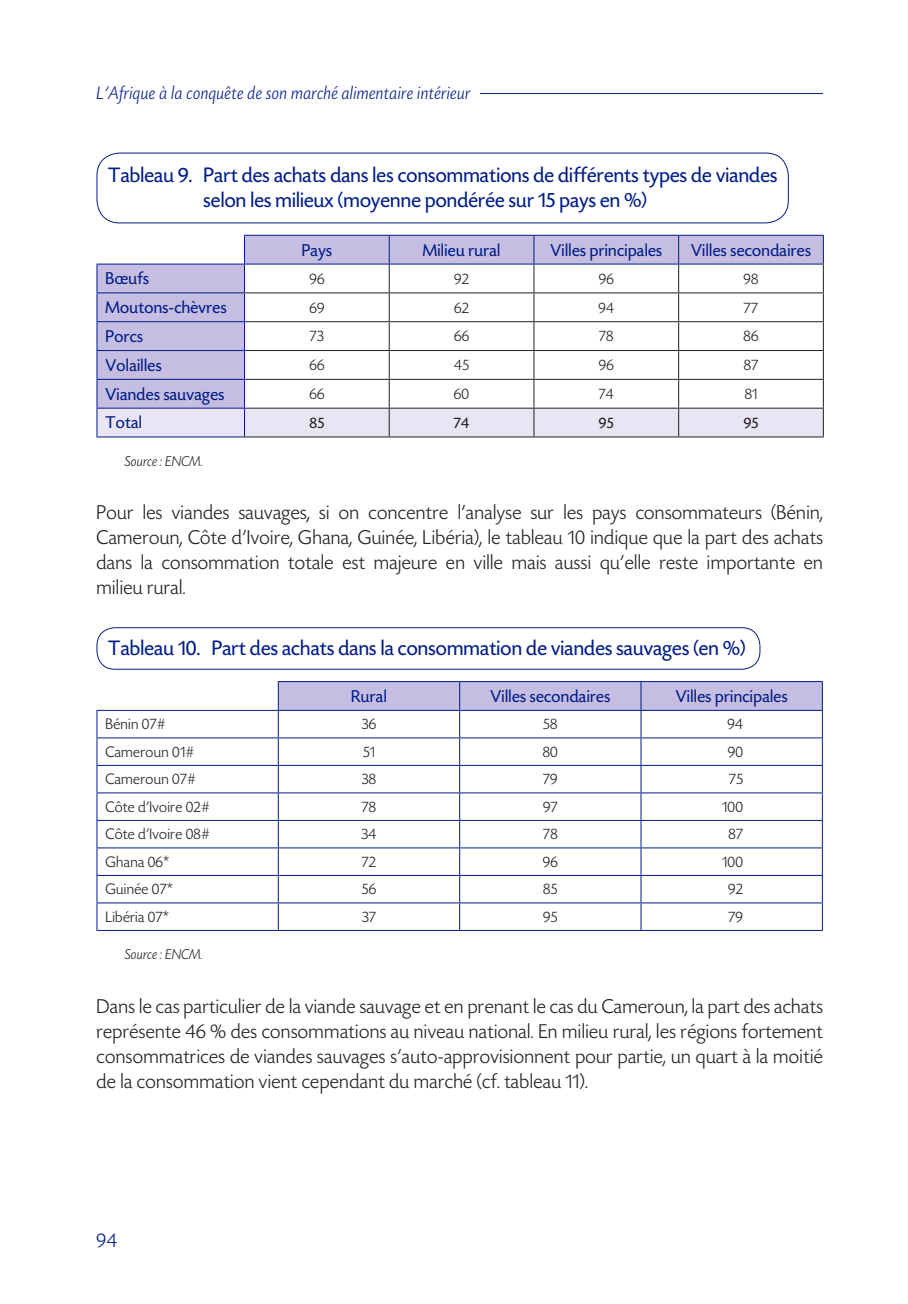
<style>
.page{position:relative;width:908px;height:1304px;background:#fff}
.page>*{position:absolute;margin:0;border:0;box-sizing:border-box;transform-origin:0 0}
.t1{font:22px/25px "Today SH";letter-spacing:.01em;color:#001c88}
.t2{font:300 21px/25px "Today SH";letter-spacing:.02em;color:#231f20;text-align:justify}
.t3{font:300 21px "Today SH";color:#001c88}
.t4{font:italic 300 19px "Today SH";letter-spacing:.03em;color:#001c88}
.t5{font:18px "Today SH";letter-spacing:.02em;color:#001c88}
.t6{font:300 16px "Today SH";letter-spacing:.02em;color:#231f20}
.t7{font:16px "Today SH";letter-spacing:.02em;color:#231f20}
.t8{font:italic 300 15px "Today SH";letter-spacing:.02em;color:#231f20}
</style>
<div class="page">
<hr style="left:96px;top:93px;width:726px;height:1px;background:#001c88">
<div style="left:96px;top:85px;width:383px;height:14px;background:#fff"></div>
<div style="left:96px;top:153px;width:692px;height:70px;border:1px solid #001c88;border-radius:23px"></div>
<hr style="left:244px;top:235px;width:145px;height:1px;background:#001c88">
<hr style="left:389px;top:235px;width:144px;height:1px;background:#001c88">
<hr style="left:533px;top:235px;width:145px;height:1px;background:#001c88">
<hr style="left:678px;top:235px;width:145px;height:1px;background:#001c88">
<svg style="left:96px;top:236px;width:727px;height:201px"></svg>
<hr style="left:96px;top:264px;width:148px;height:1px;background:#001c88">
<hr style="left:244px;top:264px;width:145px;height:1px;background:#001c88">
<hr style="left:389px;top:264px;width:144px;height:1px;background:#001c88">
<hr style="left:533px;top:264px;width:145px;height:1px;background:#001c88">
<hr style="left:678px;top:264px;width:145px;height:1px;background:#001c88">
<div style="left:96px;top:627px;width:664px;height:43px;border:1px solid #001c88;border-radius:18px"></div>
<hr style="left:278px;top:681px;width:181px;height:1px;background:#001c88">
<hr style="left:459px;top:681px;width:181px;height:1px;background:#001c88">
<hr style="left:640px;top:681px;width:182px;height:1px;background:#001c88">
<hr style="left:96px;top:710px;width:182px;height:1px;background:#001c88">
<svg style="left:96px;top:711px;width:1px;height:219px"></svg>
<hr style="left:96px;top:737px;width:182px;height:1px;background:#001c88">
<hr style="left:96px;top:765px;width:182px;height:1px;background:#001c88">
<hr style="left:96px;top:792px;width:182px;height:1px;background:#001c88">
<hr style="left:96px;top:820px;width:182px;height:1px;background:#001c88">
<hr style="left:96px;top:847px;width:182px;height:1px;background:#001c88">
<hr style="left:96px;top:875px;width:182px;height:1px;background:#001c88">
<hr style="left:96px;top:902px;width:182px;height:1px;background:#001c88">
<hr style="left:96px;top:930px;width:182px;height:1px;background:#001c88">
<svg style="left:278px;top:682px;width:544px;height:248px"></svg>
<hr style="left:278px;top:765px;width:181px;height:1px;background:#001c88">
<hr style="left:459px;top:765px;width:181px;height:1px;background:#001c88">
<hr style="left:640px;top:765px;width:182px;height:1px;background:#001c88">
<hr style="left:278px;top:792px;width:181px;height:1px;background:#001c88">
<hr style="left:459px;top:792px;width:181px;height:1px;background:#001c88">
<hr style="left:640px;top:792px;width:182px;height:1px;background:#001c88">
<hr style="left:278px;top:820px;width:181px;height:1px;background:#001c88">
<hr style="left:459px;top:820px;width:181px;height:1px;background:#001c88">
<hr style="left:640px;top:820px;width:182px;height:1px;background:#001c88">
<hr style="left:278px;top:847px;width:181px;height:1px;background:#001c88">
<hr style="left:459px;top:847px;width:181px;height:1px;background:#001c88">
<hr style="left:640px;top:847px;width:182px;height:1px;background:#001c88">
<hr style="left:278px;top:875px;width:181px;height:1px;background:#001c88">
<hr style="left:459px;top:875px;width:181px;height:1px;background:#001c88">
<hr style="left:640px;top:875px;width:182px;height:1px;background:#001c88">
<hr style="left:278px;top:902px;width:181px;height:1px;background:#001c88">
<hr style="left:459px;top:902px;width:181px;height:1px;background:#001c88">
<hr style="left:640px;top:902px;width:182px;height:1px;background:#001c88">
<hr style="left:278px;top:930px;width:181px;height:1px;background:#001c88">
<hr style="left:459px;top:930px;width:181px;height:1px;background:#001c88">
<hr style="left:640px;top:930px;width:182px;height:1px;background:#001c88">
<p class="t4" style="left:96px;top:83px;width:375px">L’Afrique à la conquête de son marché alimentaire intérieur</p>
<p class="t1" style="left:203px;top:163px;width:575px;text-indent:-95px">Tableau 9. Part des achats dans les consommations de différents types de viandes selon les milieux (moyenne pondérée sur 15 pays en %)</p>
<p class="t5" style="left:301px;top:241px;width:32px">Pays</p>
<p class="t5" style="left:422px;top:241px;width:79px">Milieu rural</p>
<p class="t5" style="left:550px;top:241px;width:113px">Villes principales</p>
<p class="t5" style="left:690px;top:241px;width:121px">Villes secondaires</p>
<p class="t5" style="left:105px;top:269px;width:45px">Bœufs</p>
<p class="t6" style="left:309px;top:270px;width:16px">96</p>
<p class="t6" style="left:454px;top:270px;width:16px">92</p>
<p class="t6" style="left:598px;top:270px;width:16px">96</p>
<p class="t6" style="left:743px;top:270px;width:16px">98</p>
<p class="t5" style="left:105px;top:298px;width:123px">Moutons-chèvres</p>
<p class="t6" style="left:309px;top:299px;width:16px">69</p>
<p class="t6" style="left:454px;top:299px;width:16px">62</p>
<p class="t6" style="left:598px;top:299px;width:17px">94</p>
<p class="t6" style="left:743px;top:299px;width:16px">77</p>
<p class="t5" style="left:105px;top:327px;width:39px">Porcs</p>
<p class="t6" style="left:310px;top:328px;width:15px">73</p>
<p class="t6" style="left:454px;top:328px;width:17px">66</p>
<p class="t6" style="left:598px;top:328px;width:16px">78</p>
<p class="t6" style="left:743px;top:328px;width:16px">86</p>
<p class="t5" style="left:105px;top:356px;width:58px">Volailles</p>
<p class="t6" style="left:309px;top:357px;width:17px">66</p>
<p class="t6" style="left:454px;top:357px;width:16px">45</p>
<p class="t6" style="left:598px;top:357px;width:16px">96</p>
<p class="t6" style="left:743px;top:357px;width:16px">87</p>
<p class="t5" style="left:105px;top:385px;width:120px">Viandes sauvages</p>
<p class="t6" style="left:309px;top:386px;width:17px">66</p>
<p class="t6" style="left:453px;top:386px;width:17px">60</p>
<p class="t6" style="left:598px;top:386px;width:16px">74</p>
<p class="t6" style="left:744px;top:386px;width:14px">81</p>
<p class="t5" style="left:105px;top:413px;width:38px">Total</p>
<p class="t7" style="left:309px;top:414px;width:16px">85</p>
<p class="t7" style="left:453px;top:414px;width:17px">74</p>
<p class="t7" style="left:598px;top:414px;width:16px">95</p>
<p class="t7" style="left:743px;top:414px;width:16px">95</p>
<p class="t8" style="left:125px;top:453px;width:79px">Source : ENCM.</p>
<p class="t2" style="left:96px;top:501px;width:727px">Pour les viandes sauvages, si on concentre l’analyse sur les pays consommateurs (Bénin, Cameroun, Côte d’Ivoire, Ghana, Guinée, Libéria), le tableau 10 indique que la part des achats dans la consommation totale est majeure en ville mais aussi qu’elle reste importante en milieu rural.</p>
<p class="t1" style="left:108px;top:636px;width:638px">Tableau 10. Part des achats dans la consommation de viandes sauvages (en %)</p>
<p class="t5" style="left:351px;top:687px;width:37px">Rural</p>
<p class="t5" style="left:490px;top:687px;width:121px">Villes secondaires</p>
<p class="t5" style="left:675px;top:687px;width:113px">Villes principales</p>
<p class="t6" style="left:105px;top:716px;width:62px">Bénin 07#</p>
<p class="t6" style="left:361px;top:716px;width:16px">36</p>
<p class="t6" style="left:543px;top:716px;width:16px">58</p>
<p class="t6" style="left:727px;top:716px;width:17px">94</p>
<p class="t6" style="left:105px;top:743px;width:90px">Cameroun 01#</p>
<p class="t6" style="left:363px;top:743px;width:13px">51</p>
<p class="t6" style="left:542px;top:743px;width:17px">80</p>
<p class="t6" style="left:727px;top:743px;width:17px">90</p>
<p class="t6" style="left:105px;top:771px;width:92px">Cameroun 07#</p>
<p class="t6" style="left:361px;top:771px;width:16px">38</p>
<p class="t6" style="left:543px;top:771px;width:16px">79</p>
<p class="t6" style="left:728px;top:771px;width:15px">75</p>
<p class="t6" style="left:105px;top:798px;width:106px">Côte d’Ivoire 02#</p>
<p class="t6" style="left:361px;top:798px;width:16px">78</p>
<p class="t6" style="left:543px;top:798px;width:16px">97</p>
<p class="t6" style="left:721px;top:798px;width:22px">100</p>
<p class="t6" style="left:105px;top:826px;width:106px">Côte d’Ivoire 08#</p>
<p class="t6" style="left:361px;top:826px;width:16px">34</p>
<p class="t6" style="left:543px;top:826px;width:16px">78</p>
<p class="t6" style="left:728px;top:826px;width:16px">87</p>
<p class="t6" style="left:105px;top:853px;width:65px">Ghana 06*</p>
<p class="t6" style="left:361px;top:853px;width:16px">72</p>
<p class="t6" style="left:542px;top:853px;width:16px">96</p>
<p class="t6" style="left:721px;top:853px;width:22px">100</p>
<p class="t6" style="left:105px;top:881px;width:69px">Guinée 07*</p>
<p class="t6" style="left:362px;top:881px;width:16px">56</p>
<p class="t6" style="left:543px;top:881px;width:16px">85</p>
<p class="t6" style="left:727px;top:881px;width:16px">92</p>
<p class="t6" style="left:105px;top:908px;width:65px">Libéria 07*</p>
<p class="t6" style="left:362px;top:908px;width:15px">37</p>
<p class="t6" style="left:543px;top:908px;width:16px">95</p>
<p class="t6" style="left:728px;top:908px;width:16px">79</p>
<p class="t8" style="left:125px;top:947px;width:79px">Source : ENCM.</p>
<p class="t2" style="left:96px;top:994px;width:727px">Dans le cas particulier de la viande sauvage et en prenant le cas du Cameroun, la part des achats représente 46 % des consommations au niveau national. En milieu rural, les régions fortement consommatrices de viandes sauvages s’auto-approvisionnent pour partie, un quart à la moitié de la consommation vient cependant du marché (cf. tableau 11).</p>
<p class="t3" style="left:96px;top:1230px;width:22px">94</p>
</div>
